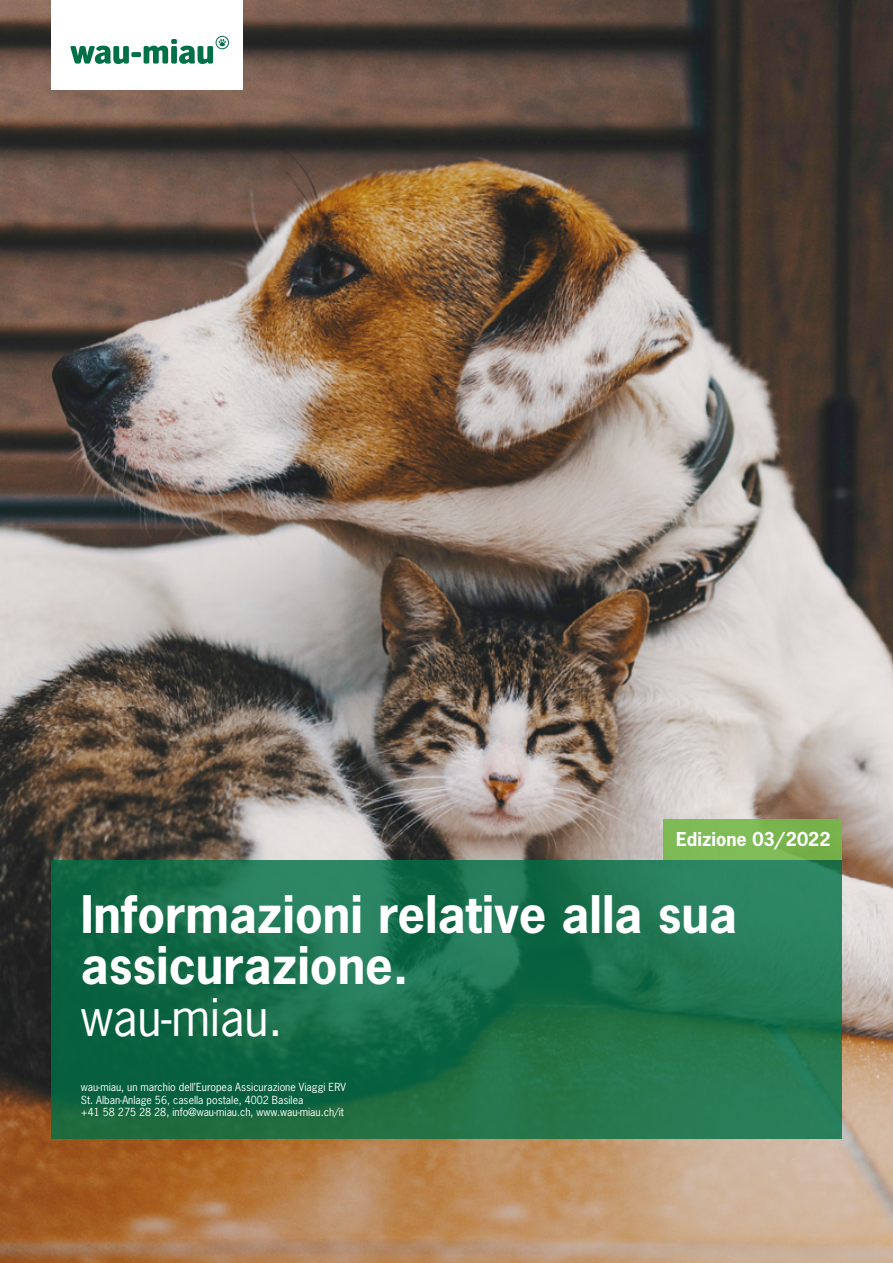
<style>
.page{position:relative;width:893px;height:1263px;background:#fff}
.page>*{position:absolute;margin:0;border:0;box-sizing:border-box;transform-origin:0 0}
.t1{font:700 48.75px/51.8px "News Gothic Std";color:#fff}
.t2{font:48.75px "News Gothic Std";color:#fff}
.t3{font:700 18px "News Gothic Std";color:#fff}
.t4{font:10.5px/12.6px "News Gothic Std";color:#fff}
</style>
<div class="page">
<img style="left:0;top:0;width:893px;height:1263px">
<svg style="left:51px;top:861px;width:791px;height:278px;background:#1b714c"></svg>
<div style="left:663px;top:820px;width:179px;height:40px;background:linear-gradient(to right,#81bf5b,#77b14a)"></div>
<div style="left:51px;top:0;width:191px;height:89px;background:#fff"></div>
<svg style="left:70px;top:39px;width:143px;height:25px"></svg>
<svg style="left:219px;top:39px;width:7px;height:7px"></svg>
<div style="left:216px;top:36px;width:13px;height:13px;border:1px solid #007046;border-radius:50%"></div>
<h2 class="t3" style="left:676px;top:828px;width:156px">Edizione 03/2022</h2>
<h1 class="t1" style="left:81px;top:887px;width:658px">Informazioni relative alla sua assicurazione.</h1>
<h1 class="t2" style="left:81px;top:986px;width:203px">wau-miau.</h1>
<p class="t4" style="left:81px;top:1081px;width:267px">wau-miau, un marchio dell’Europea Assicurazione Viaggi ERV<br>St. Alban-Anlage 56, casella postale, 4002 Basilea<br>+41 58 275 28 28, info@wau-miau.ch, www.wau-miau.ch/it</p>
</div>
